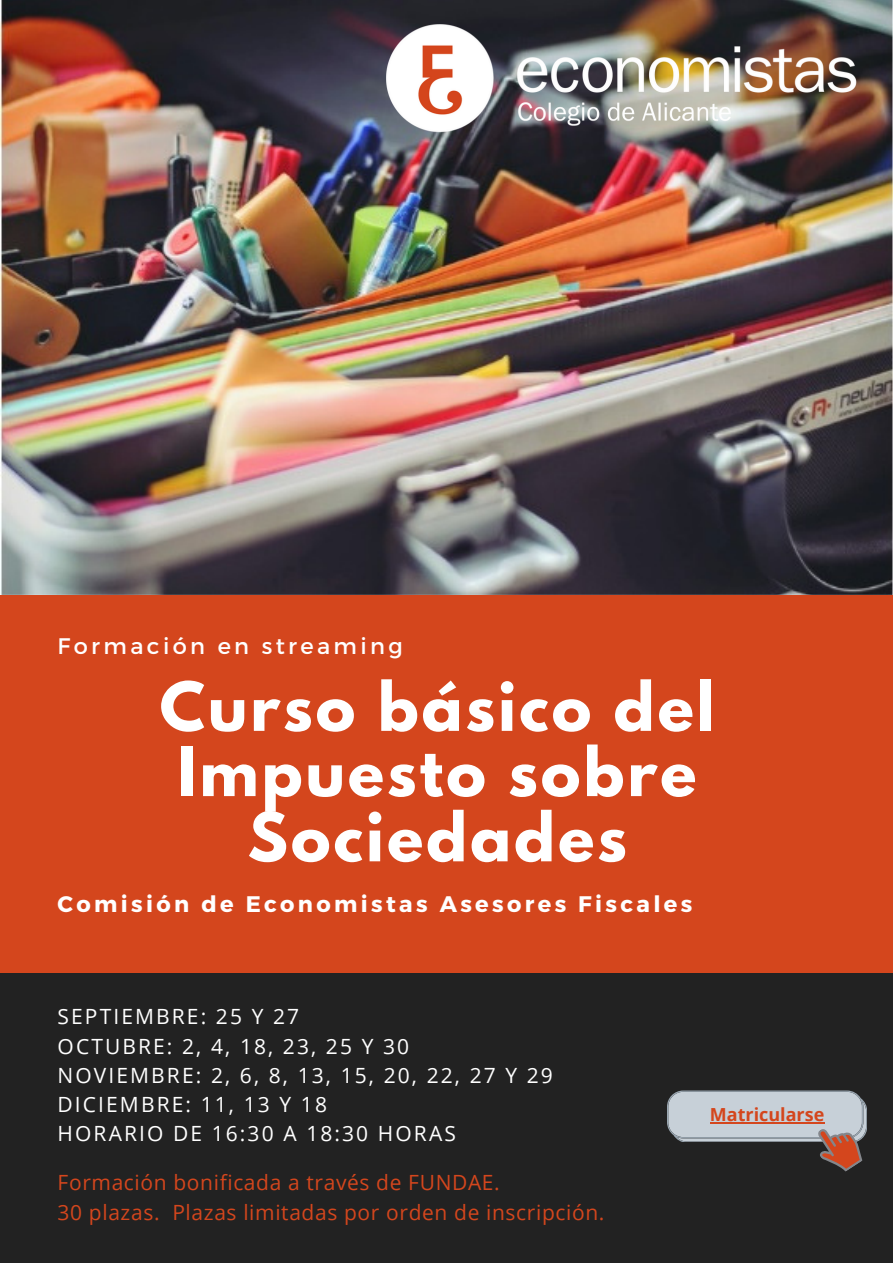
<style>
.page{position:relative;width:893px;height:1264px;background:#fff}
.page>*{position:absolute;margin:0;border:0;box-sizing:border-box;transform-origin:0 0}
.t1{font:700 60px/65.2px "League Spartan";letter-spacing:.05em;color:#fff;text-align:center}
.t2{font:700 22.5px "Montserrat";letter-spacing:.15em;color:#fff}
.t3{font:22.5px "Montserrat";letter-spacing:.15em;color:#fff}
.t4{font:21px "Open Sans";letter-spacing:.1em;color:#fff}
.t5{font:21px "Open Sans";letter-spacing:.03em;color:#d4461d}
.t6{font:700 18px "Open Sans";color:#d4461d}
</style>
<div class="page">
<div style="left:0;top:0;width:892px;height:1262px;background:#222"></div>
<div style="left:0;top:588px;width:892px;height:384px;background:#d4461d"></div>
<img style="left:0;top:0;width:892px;height:595px">
<img style="left:356px;top:0;width:536px;height:166px">
<svg style="left:667px;top:1090px;width:199px;height:81px"></svg>
<hr style="left:709px;top:1122px;width:115px;height:1px;background:#d4461d">
<p class="t3" style="left:58px;top:631px;width:347px">Formación en streaming</p>
<p class="t1" style="left:160px;top:681px;width:556px">Curso básico del<br>Impuesto sobre<br>Sociedades</p>
<p class="t2" style="left:58px;top:889px;width:636px">Comisión de Economistas Asesores Fiscales</p>
<p class="t4" style="left:58px;top:1001px;width:243px">SEPTIEMBRE: 25 Y 27</p>
<p class="t4" style="left:58px;top:1031px;width:353px">OCTUBRE: 2, 4, 18, 23, 25 Y 30</p>
<p class="t4" style="left:58px;top:1060px;width:497px">NOVIEMBRE: 2, 6, 8, 13, 15, 20, 22, 27 Y 29</p>
<p class="t4" style="left:58px;top:1089px;width:271px">DICIEMBRE: 11, 13 Y 18</p>
<p class="t4" style="left:58px;top:1118px;width:400px">HORARIO DE 16:30 A 18:30 HORAS</p>
<p class="t5" style="left:58px;top:1167px;width:443px">Formación bonificada a través de FUNDAE.</p>
<p class="t5" style="left:58px;top:1197px;width:548px">30 plazas. Plazas limitadas por orden de inscripción.</p>
<p class="t6" style="left:709px;top:1101px;width:116px">Matricularse</p>
</div>
